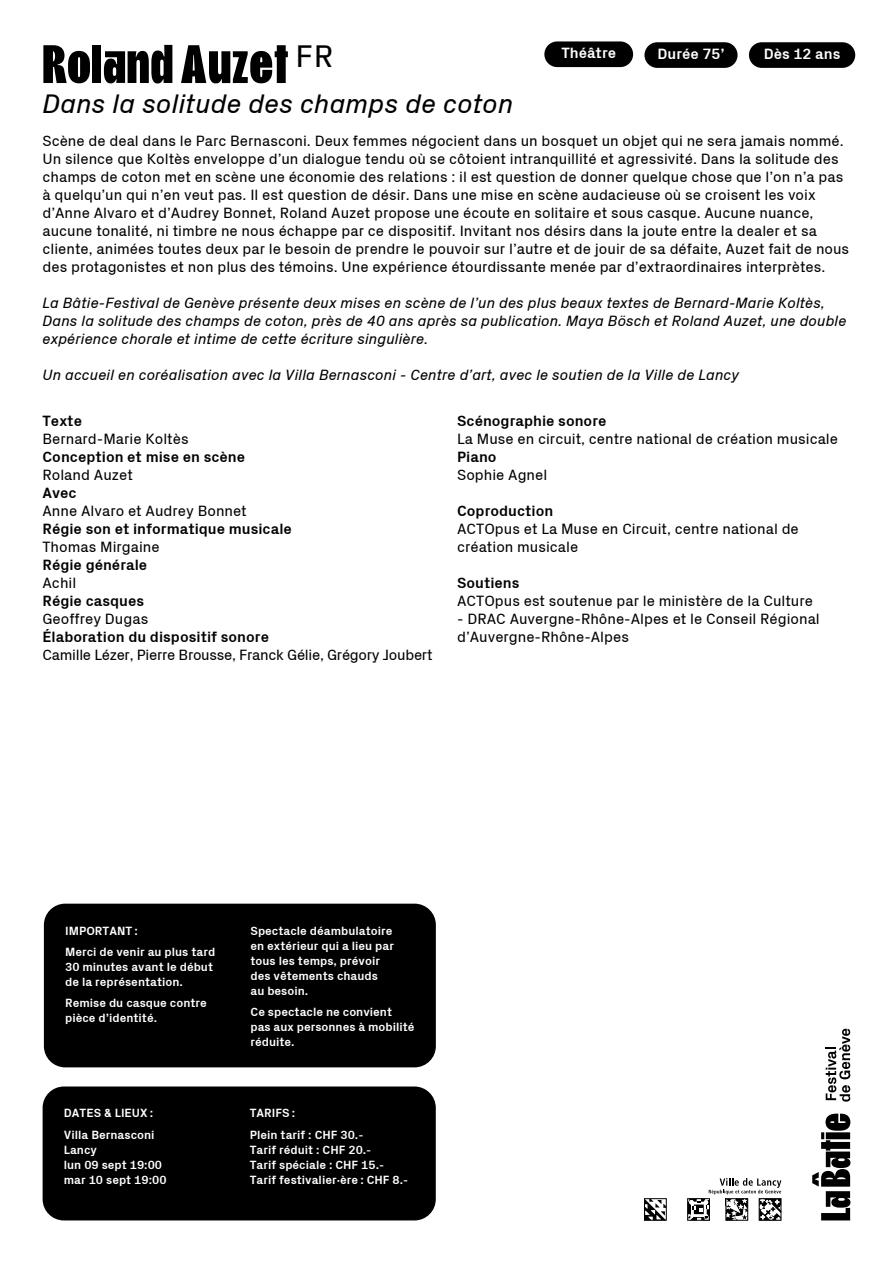
<style>
.page{position:relative;width:893px;height:1263px;background:#fff}
.page>*{position:absolute;margin:0;border:0;box-sizing:border-box;transform-origin:0 0}
.t1{font:54px "Git Sans";letter-spacing:.02em;color:#000}
.t2{font:italic 27px "Px Grotesk";color:#000}
.t3{font:15px/18px "Px Grotesk";color:#000}
.t4{font:italic 15px/18px "Px Grotesk";color:#000}
.t5{font:700 15px "Px Grotesk";color:#000}
.t6{font:15px "Px Grotesk";letter-spacing:-.02em;color:#000}
.t7{font:700 15px "Px Grotesk";color:#fff}
.t8{font:700 12px/15px "Px Grotesk";color:#fff}
</style>
<div class="page">
<svg style="left:812px;top:1114px;width:39px;height:106px"></svg>
<svg style="left:826px;top:1029px;width:24px;height:73px"></svg>
<div style="left:544px;top:41px;width:89px;height:26px;background:#000;border-radius:13px"></div>
<div style="left:644px;top:42px;width:94px;height:26px;background:#000;border-radius:13px"></div>
<div style="left:749px;top:42px;width:106px;height:26px;background:#000;border-radius:13px"></div>
<div style="left:43px;top:1086px;width:393px;height:134px;background:#000;border-radius:21px"></div>
<div style="left:44px;top:904px;width:392px;height:163px;background:#000;border-radius:21px"></div>
<svg style="left:644px;top:1178px;width:137px;height:43px"></svg>
<h1 class="t1" style="left:43px;top:39px;width:292px">Roland Auzet <sup>FR</sup></h1>
<h2 class="t2" style="left:43px;top:89px;width:472px">Dans la solitude des champs de coton</h2>
<p class="t3" style="left:43px;top:132px;width:808px">Scène de deal dans le Parc Bernasconi. Deux femmes négocient dans un bosquet un objet qui ne sera jamais nommé.<br>Un silence que Koltès enveloppe d’un dialogue tendu où se côtoient intranquillité et agressivité. Dans la solitude des champs de coton met en scène une économie des relations : il est question de donner quelque chose que l’on n’a pas à quelqu’un qui n’en veut pas. Il est question de désir. Dans une mise en scène audacieuse où se croisent les voix d’Anne Alvaro et d’Audrey Bonnet, Roland Auzet propose une écoute en solitaire et sous casque. Aucune nuance, aucune tonalité, ni timbre ne nous échappe par ce dispositif. Invitant nos désirs dans la joute entre la dealer et sa cliente, animées toutes deux par le besoin de prendre le pouvoir sur l’autre et de jouir de sa défaite, Auzet fait de nous des protagonistes et non plus des témoins. Une expérience étourdissante menée par d’extraordinaires interprètes.</p>
<p class="t4" style="left:43px;top:294px;width:806px">La Bâtie-Festival de Genève présente deux mises en scène de l’un des plus beaux textes de Bernard-Marie Koltès,<br>Dans la solitude des champs de coton, près de 40 ans après sa publication. Maya Bösch et Roland Auzet, une double expérience chorale et intime de cette écriture singulière.</p>
<p class="t4" style="left:43px;top:366px;width:698px">Un accueil en coréalisation avec la Villa Bernasconi - Centre d’art, avec le soutien de la Ville de Lancy</p>
<p class="t7" style="left:561px;top:44px;width:56px">Théâtre</p>
<p class="t7" style="left:657px;top:45px;width:69px">Durée 75’</p>
<p class="t7" style="left:764px;top:45px;width:78px">Dès 12 ans</p>
<p class="t5" style="left:43px;top:411px;width:41px">Texte</p>
<p class="t3" style="left:43px;top:429px;width:148px">Bernard-Marie Koltès</p>
<p class="t5" style="left:43px;top:447px;width:204px">Conception et mise en scène</p>
<p class="t3" style="left:43px;top:465px;width:92px">Roland Auzet</p>
<p class="t5" style="left:43px;top:483px;width:36px">Avec</p>
<p class="t3" style="left:43px;top:501px;width:206px">Anne Alvaro et Audrey Bonnet</p>
<p class="t5" style="left:43px;top:519px;width:251px">Régie son et informatique musicale</p>
<p class="t3" style="left:43px;top:537px;width:119px">Thomas Mirgaine</p>
<p class="t5" style="left:43px;top:555px;width:106px">Régie générale</p>
<p class="t3" style="left:43px;top:573px;width:35px">Achil</p>
<p class="t5" style="left:43px;top:591px;width:103px">Régie casques</p>
<p class="t3" style="left:43px;top:609px;width:107px">Geoffrey Dugas</p>
<p class="t5" style="left:43px;top:627px;width:228px">Élaboration du dispositif sonore</p>
<p class="t6" style="left:43px;top:646px;width:391px">Camille Lézer, Pierre Brousse, Franck Gélie, Grégory Joubert</p>
<p class="t5" style="left:457px;top:411px;width:151px">Scénographie sonore</p>
<p class="t3" style="left:457px;top:429px;width:382px">La Muse en circuit, centre national de création musicale</p>
<p class="t5" style="left:457px;top:447px;width:41px">Piano</p>
<p class="t3" style="left:457px;top:465px;width:92px">Sophie Agnel</p>
<p class="t5" style="left:457px;top:501px;width:98px">Coproduction</p>
<p class="t3" style="left:457px;top:519px;width:343px">ACTOpus et La Muse en Circuit, centre national de création musicale</p>
<p class="t5" style="left:457px;top:573px;width:64px">Soutiens</p>
<p class="t3" style="left:457px;top:591px;width:357px">ACTOpus est soutenue par le ministère de la Culture</p>
<p class="t3" style="left:457px;top:609px;width:364px">- DRAC Auvergne-Rhône-Alpes et le Conseil Régional d’Auvergne-Rhône-Alpes</p>
<p class="t8" style="left:65px;top:919px;width:152px;line-height:21.5px">IMPORTANT :<br>Merci de venir au plus tard</p>
<p class="t8" style="left:65px;top:959px;width:149px">30 minutes avant le début de la représentation.</p>
<p class="t8" style="left:65px;top:995px;width:143px">Remise du casque contre pièce d’identité.</p>
<p class="t8" style="left:64px;top:1102px;width:92px;line-height:21.5px">DATES &amp; LIEUX :<br>Villa Bernasconi</p>
<p class="t8" style="left:64px;top:1142px;width:104px">Lancy<br>lun 09 sept 19:00 mar 10 sept 19:00</p>
<p class="t8" style="left:250px;top:922px;width:145px">Spectacle déambulatoire en extérieur qui a lieu par tous les temps, prévoir des vêtements chauds au besoin.</p>
<p class="t8" style="left:250px;top:1004px;width:166px">Ce spectacle ne convient pas aux personnes à mobilité réduite.</p>
<p class="t8" style="left:250px;top:1102px;width:115px;line-height:21.5px">TARIFS :<br>Plein tarif : CHF 30.-</p>
<p class="t8" style="left:250px;top:1142px;width:160px">Tarif réduit : CHF 20.-<br>Tarif spéciale : CHF 15.-<br>Tarif festivalier·ère : CHF 8.-</p>
</div>
